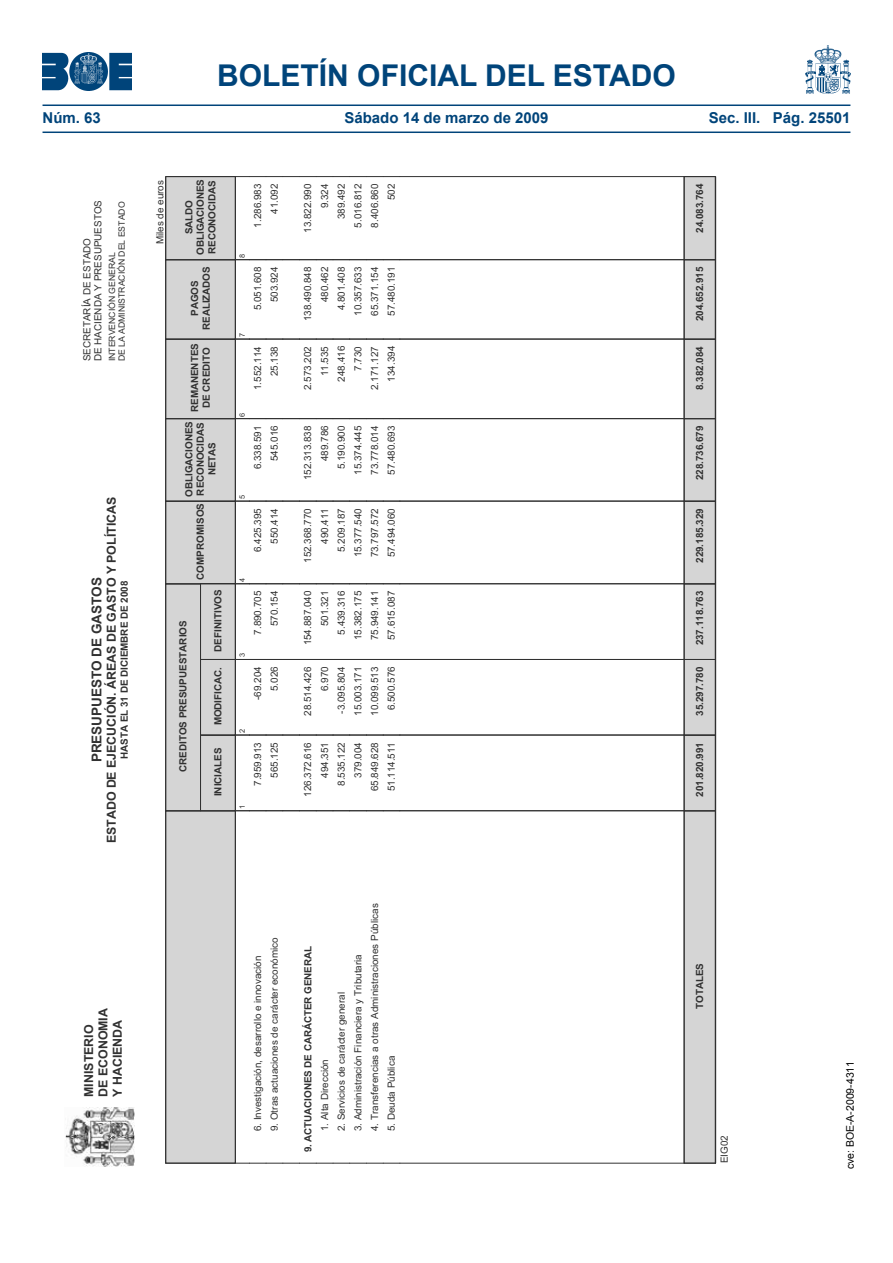
<style>
.page{position:relative;width:893px;height:1263px;background:#fff}
.page>*{position:absolute;margin:0;border:0;box-sizing:border-box;transform-origin:0 0}
.t1{font:700 30px "Arial";color:#00447a}
.t2{font:700 15px "Arial";color:#00447a}
.t3{font:700 13.65px "Arial";letter-spacing:-.005em;color:#313131}
.t4{font:700 12.45px/14.2px "Arial";color:#313131}
.t5{font:10.5px "Arial";color:#000}
.t6{font:9.9px/11.1px "Arial";color:#313131}
.t7{font:700 9.9px/11.6px "Arial";letter-spacing:-.005em;color:#313131;text-align:center}
.t8{font:8.7px/9.8px "Arial";letter-spacing:-.005em;color:#313131}
.t9{font:7.35px "Arial";color:#313131}
</style>
<div class="page">
<img style="left:43px;top:53px;width:89px;height:37px">
<img style="left:805px;top:46px;width:45px;height:47px">
<hr style="left:43px;top:104px;width:807px;height:2px;background:#00447a">
<hr style="left:43px;top:132px;width:807px;height:1px;background:#00447a">
<img style="left:65px;top:1107px;width:69px;height:60px">
<svg style="left:165px;top:176px;width:235px;height:988px"></svg>
<hr style="left:400px;top:1163px;width:284px;height:1px;background:#313131">
<hr style="left:400px;top:810px;width:284px;height:1px;background:#313131">
<hr style="left:400px;top:735px;width:284px;height:1px;background:#313131">
<hr style="left:400px;top:659px;width:284px;height:1px;background:#313131">
<hr style="left:400px;top:583px;width:284px;height:1px;background:#313131">
<hr style="left:400px;top:501px;width:284px;height:1px;background:#313131">
<hr style="left:400px;top:418px;width:284px;height:1px;background:#313131">
<hr style="left:400px;top:339px;width:284px;height:1px;background:#313131">
<hr style="left:400px;top:259px;width:284px;height:1px;background:#313131">
<hr style="left:400px;top:176px;width:284px;height:1px;background:#313131">
<svg style="left:683px;top:176px;width:33px;height:988px;background:#cacaca"></svg>
<div style="left:715px;top:176px;width:1px;height:987px;border:1px solid #313131"></div>
<h1 class="t1" style="left:217px;top:55px;width:460px">BOLETÍN OFICIAL DEL ESTADO</h1>
<h2 class="t2" style="left:43px;top:108px;width:60px">Núm. 63</h2>
<h2 class="t2" style="left:344px;top:108px;width:206px">Sábado 14 de marzo de 2009</h2>
<h2 class="t2" style="left:709px;top:108px;width:143px">Sec. III. Pág. 25501</h2>
<p class="t6" style="left:82px;top:361px;width:163px;rotate:-90deg">SECRETARÍA DE ESTADO<br>DE HACIENDA Y PRESUPUESTOS</p>
<p class="t8" style="left:107px;top:361px;width:161px;rotate:-90deg">INTERVENCIÓN GENERAL<br>DE LA ADMINISTRACIÓN DEL ESTADO</p>
<p class="t4" style="left:105px;top:843px;width:348px;rotate:-90deg">ESTADO DE EJECUCIÓN. ÁREAS DE GASTO Y POLÍTICAS</p>
<p class="t3" style="left:88px;top:762px;width:187px;rotate:-90deg">PRESUPUESTO DE GASTOS</p>
<p class="t7" style="left:119px;top:759px;width:180px;rotate:-90deg">HASTA EL 31 DE DICIEMBRE DE 2008</p>
<p class="t4" style="left:82px;top:1097px;width:90px;rotate:-90deg">MINISTERIO<br>DE ECONOMIA<br>Y HACIENDA</p>
<p class="t6" style="left:155px;top:244px;width:66px;rotate:-90deg">Miles de euros</p>
<p class="t7" style="left:183px;top:255px;width:77px;rotate:-90deg">SALDO<br>OBLIGACIONES<br>RECONOCIDAS</p>
<p class="t7" style="left:189px;top:330px;width:65px;rotate:-90deg">PAGOS<br>REALIZADOS</p>
<p class="t7" style="left:189px;top:412px;width:70px;rotate:-90deg">REMANENTES<br>DE CREDITO</p>
<p class="t7" style="left:183px;top:497px;width:77px;rotate:-90deg">OBLIGACIONES<br>RECONOCIDAS<br>NETAS</p>
<p class="t7" style="left:178px;top:772px;width:153px;rotate:-90deg">CREDITOS PRESUPUESTARIOS</p>
<p class="t7" style="left:195px;top:580px;width:78px;rotate:-90deg">COMPROMISOS</p>
<p class="t7" style="left:212px;top:652px;width:64px;rotate:-90deg">DEFINITIVOS</p>
<p class="t7" style="left:212px;top:725px;width:60px;rotate:-90deg">MODIFICAC.</p>
<p class="t7" style="left:212px;top:796px;width:50px;rotate:-90deg">INICIALES</p>
<p class="t6" style="left:252px;top:227px;width:45px;rotate:-90deg">1.286.983</p>
<p class="t6" style="left:269px;top:214px;width:32px;rotate:-90deg">41.092</p>
<p class="t9" style="left:238px;top:258px;width:6px;rotate:-90deg">8</p>
<p class="t6" style="left:252px;top:310px;width:45px;rotate:-90deg">5.051.608</p>
<p class="t9" style="left:238px;top:337px;width:6px;rotate:-90deg">7</p>
<p class="t6" style="left:252px;top:390px;width:45px;rotate:-90deg">1.552.114</p>
<p class="t9" style="left:238px;top:417px;width:6px;rotate:-90deg">6</p>
<p class="t6" style="left:252px;top:469px;width:45px;rotate:-90deg">6.338.591</p>
<p class="t6" style="left:269px;top:302px;width:37px;rotate:-90deg">503.924</p>
<p class="t6" style="left:269px;top:376px;width:32px;rotate:-90deg">25.138</p>
<p class="t6" style="left:269px;top:461px;width:37px;rotate:-90deg">545.016</p>
<p class="t9" style="left:238px;top:499px;width:6px;rotate:-90deg">5</p>
<p class="t6" style="left:252px;top:552px;width:45px;rotate:-90deg">6.425.395</p>
<p class="t6" style="left:269px;top:544px;width:37px;rotate:-90deg">550.414</p>
<p class="t9" style="left:238px;top:582px;width:6px;rotate:-90deg">4</p>
<p class="t9" style="left:238px;top:657px;width:6px;rotate:-90deg">3</p>
<p class="t6" style="left:252px;top:635px;width:45px;rotate:-90deg">7.890.705</p>
<p class="t6" style="left:252px;top:700px;width:35px;rotate:-90deg">-69.204</p>
<p class="t6" style="left:269px;top:626px;width:37px;rotate:-90deg">570.154</p>
<p class="t6" style="left:269px;top:691px;width:26px;rotate:-90deg">5.026</p>
<p class="t9" style="left:238px;top:733px;width:6px;rotate:-90deg">2</p>
<p class="t9" style="left:238px;top:809px;width:6px;rotate:-90deg">1</p>
<p class="t6" style="left:252px;top:786px;width:45px;rotate:-90deg">7.959.913</p>
<p class="t6" style="left:269px;top:778px;width:37px;rotate:-90deg">565.125</p>
<p class="t6" style="left:302px;top:233px;width:51px;rotate:-90deg">13.822.990</p>
<p class="t6" style="left:319px;top:208px;width:26px;rotate:-90deg">9.324</p>
<p class="t6" style="left:336px;top:219px;width:37px;rotate:-90deg">389.492</p>
<p class="t6" style="left:352px;top:227px;width:45px;rotate:-90deg">5.016.812</p>
<p class="t6" style="left:369px;top:227px;width:45px;rotate:-90deg">8.406.860</p>
<p class="t6" style="left:386px;top:200px;width:18px;rotate:-90deg">502</p>
<p class="t6" style="left:302px;top:321px;width:56px;rotate:-90deg">138.490.848</p>
<p class="t6" style="left:319px;top:302px;width:37px;rotate:-90deg">480.462</p>
<p class="t6" style="left:336px;top:310px;width:45px;rotate:-90deg">4.801.408</p>
<p class="t6" style="left:352px;top:316px;width:51px;rotate:-90deg">10.357.633</p>
<p class="t6" style="left:369px;top:316px;width:51px;rotate:-90deg">65.371.154</p>
<p class="t6" style="left:386px;top:316px;width:51px;rotate:-90deg">57.480.191</p>
<p class="t6" style="left:302px;top:390px;width:45px;rotate:-90deg">2.573.202</p>
<p class="t6" style="left:319px;top:376px;width:32px;rotate:-90deg">11.535</p>
<p class="t6" style="left:336px;top:382px;width:37px;rotate:-90deg">248.416</p>
<p class="t6" style="left:352px;top:371px;width:26px;rotate:-90deg">7.730</p>
<p class="t6" style="left:369px;top:390px;width:45px;rotate:-90deg">2.171.127</p>
<p class="t6" style="left:386px;top:382px;width:37px;rotate:-90deg">134.394</p>
<p class="t6" style="left:302px;top:480px;width:56px;rotate:-90deg">152.313.838</p>
<p class="t6" style="left:319px;top:461px;width:37px;rotate:-90deg">489.786</p>
<p class="t6" style="left:336px;top:469px;width:45px;rotate:-90deg">5.190.900</p>
<p class="t6" style="left:352px;top:475px;width:51px;rotate:-90deg">15.374.445</p>
<p class="t6" style="left:369px;top:475px;width:51px;rotate:-90deg">73.778.014</p>
<p class="t6" style="left:386px;top:475px;width:51px;rotate:-90deg">57.480.693</p>
<p class="t6" style="left:302px;top:563px;width:56px;rotate:-90deg">152.368.770</p>
<p class="t6" style="left:319px;top:544px;width:37px;rotate:-90deg">490.411</p>
<p class="t6" style="left:336px;top:552px;width:45px;rotate:-90deg">5.209.187</p>
<p class="t6" style="left:352px;top:557px;width:51px;rotate:-90deg">15.377.540</p>
<p class="t6" style="left:369px;top:557px;width:51px;rotate:-90deg">73.797.572</p>
<p class="t6" style="left:386px;top:557px;width:51px;rotate:-90deg">57.494.060</p>
<p class="t6" style="left:302px;top:645px;width:56px;rotate:-90deg">154.887.040</p>
<p class="t6" style="left:302px;top:716px;width:51px;rotate:-90deg">28.514.426</p>
<p class="t6" style="left:319px;top:626px;width:37px;rotate:-90deg">501.321</p>
<p class="t6" style="left:336px;top:635px;width:45px;rotate:-90deg">5.439.316</p>
<p class="t6" style="left:352px;top:640px;width:51px;rotate:-90deg">15.382.175</p>
<p class="t6" style="left:319px;top:691px;width:26px;rotate:-90deg">6.970</p>
<p class="t6" style="left:336px;top:714px;width:49px;rotate:-90deg">-3.095.804</p>
<p class="t6" style="left:352px;top:716px;width:51px;rotate:-90deg">15.003.171</p>
<p class="t6" style="left:369px;top:640px;width:51px;rotate:-90deg">75.949.141</p>
<p class="t6" style="left:386px;top:640px;width:51px;rotate:-90deg">57.615.087</p>
<p class="t6" style="left:369px;top:716px;width:51px;rotate:-90deg">10.099.513</p>
<p class="t6" style="left:386px;top:710px;width:45px;rotate:-90deg">6.500.576</p>
<p class="t6" style="left:302px;top:797px;width:56px;rotate:-90deg">126.372.616</p>
<p class="t6" style="left:319px;top:778px;width:37px;rotate:-90deg">494.351</p>
<p class="t6" style="left:336px;top:786px;width:45px;rotate:-90deg">8.535.122</p>
<p class="t6" style="left:352px;top:778px;width:37px;rotate:-90deg">379.004</p>
<p class="t6" style="left:369px;top:791px;width:51px;rotate:-90deg">65.849.628</p>
<p class="t6" style="left:386px;top:791px;width:51px;rotate:-90deg">51.114.511</p>
<p class="t6" style="left:269px;top:1131px;width:196px;rotate:-90deg">9. Otras actuaciones de carácter económico</p>
<p class="t6" style="left:252px;top:1131px;width:177px;rotate:-90deg">6. Investigación, desarrollo e innovación</p>
<p class="t7" style="left:302px;top:1152px;width:208px;rotate:-90deg">9. ACTUACIONES DE CARÁCTER GENERAL</p>
<p class="t6" style="left:319px;top:1131px;width:74px;rotate:-90deg">1. Alta Dirección</p>
<p class="t6" style="left:369px;top:1131px;width:229px;rotate:-90deg">4. Transferencias a otras Administraciones Públicas</p>
<p class="t6" style="left:352px;top:1131px;width:179px;rotate:-90deg">3. Administración Financiera y Tributaria</p>
<p class="t6" style="left:336px;top:1131px;width:140px;rotate:-90deg">2. Servicios de carácter general</p>
<p class="t6" style="left:386px;top:1131px;width:77px;rotate:-90deg">5. Deuda Pública</p>
<p class="t7" style="left:694px;top:233px;width:51px;rotate:-90deg">24.083.764</p>
<p class="t7" style="left:694px;top:321px;width:56px;rotate:-90deg">204.652.915</p>
<p class="t7" style="left:694px;top:390px;width:45px;rotate:-90deg">8.382.084</p>
<p class="t7" style="left:694px;top:480px;width:56px;rotate:-90deg">228.736.679</p>
<p class="t7" style="left:694px;top:563px;width:56px;rotate:-90deg">229.185.329</p>
<p class="t7" style="left:694px;top:645px;width:56px;rotate:-90deg">237.118.763</p>
<p class="t7" style="left:694px;top:716px;width:51px;rotate:-90deg">35.297.780</p>
<p class="t7" style="left:694px;top:797px;width:56px;rotate:-90deg">201.820.991</p>
<p class="t7" style="left:694px;top:1009px;width:47px;rotate:-90deg">TOTALES</p>
<p class="t6" style="left:719px;top:1163px;width:30px;rotate:-90deg">EIG02</p>
<p class="t5" style="left:843px;top:1169px;width:109px;rotate:-90deg">cve: BOE-A-2009-4311</p>
</div>
